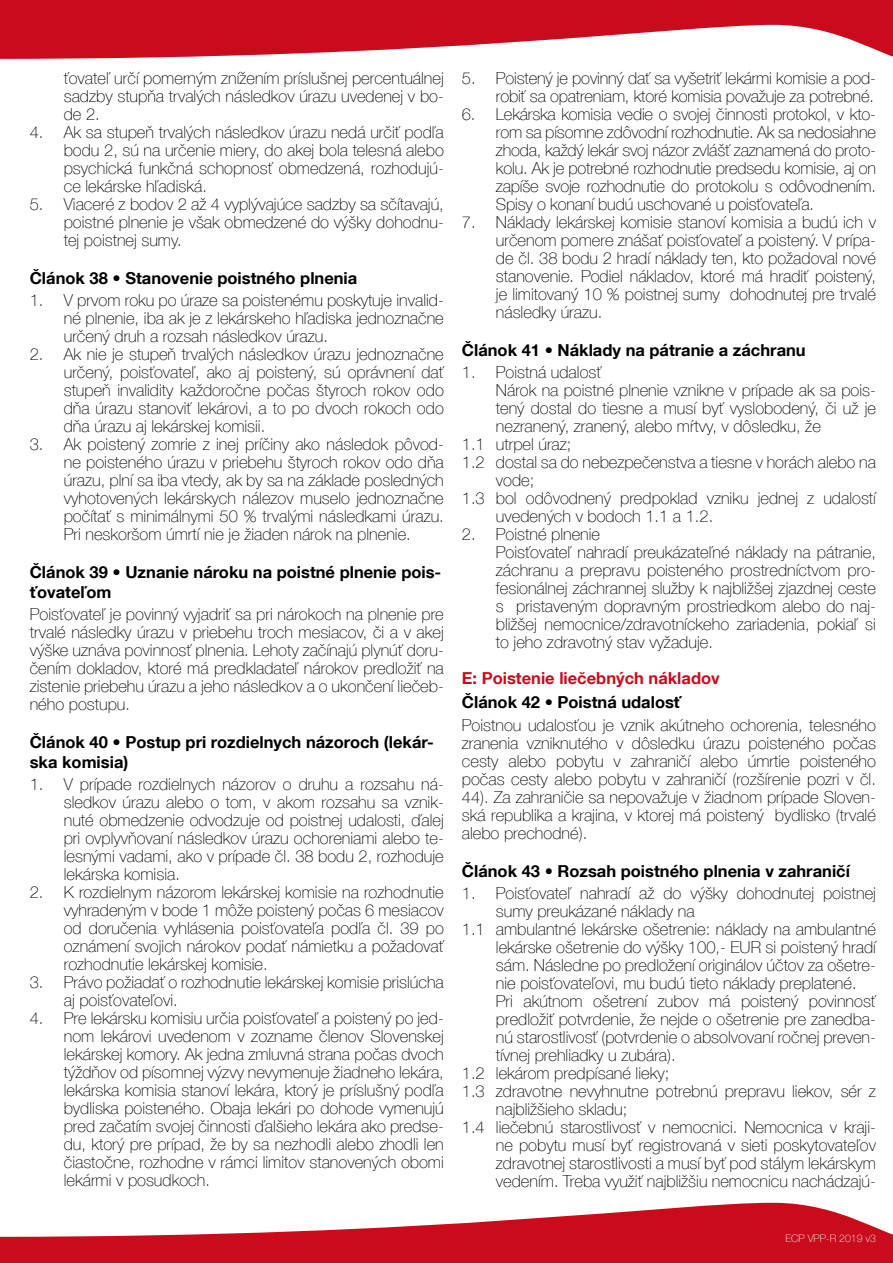
<style>
.page{position:relative;width:893px;height:1263px;background:#fff}
.page>*{position:absolute;margin:0;border:0;box-sizing:border-box;transform-origin:0 0}
.t1{font:100 16.5px/18px "Helvetica Neue LT Com";color:#000;text-align:justify}
.t2{font:700 16.5px/19.8px "Helvetica Neue LT Com";color:#000}
.t3{font:700 16.5px "Helvetica Neue LT Com";color:#c90b1c}
.t4{font:100 10.5px "Helvetica Neue LT Com";color:#fff}
</style>
<div class="page">
<svg style="left:0;top:0;width:893px;height:59px;fill:#c90b1c"></svg>
<svg style="left:0;top:1202px;width:893px;height:61px;fill:#c90b1c"></svg>
<p class="t1" style="left:64px;top:69px;width:382px">ťovateľ určí pomerným znížením príslušnej percentuálnej sadzby stupňa trvalých následkov úrazu uvedenej v bo&shy;de 2.</p>
<p class="t1" style="left:64px;top:123px;width:382px;text-indent:-34px">4. Ak sa stupeň trvalých následkov úrazu nedá určiť podľa bodu 2, sú na určenie miery, do akej bola telesná alebo psychická funkčná schopnosť obmedzená, rozhodujú&shy;ce lekárske hľadiská.</p>
<p class="t1" style="left:64px;top:195px;width:382px;text-indent:-34px">5. Viaceré z bodov 2 až 4 vyplývajúce sadzby sa sčítavajú, poistné plnenie je však obmedzené do výšky dohodnu&shy;tej poistnej sumy.</p>
<p class="t2" style="left:30px;top:268px;width:329px">Článok 38 • Stanovenie poistného plnenia</p>
<p class="t1" style="left:64px;top:291px;width:382px;text-indent:-34px">1. V prvom roku po úraze sa poistenému poskytuje invalid&shy;né plnenie, iba ak je z lekárskeho hľadiska jednoznačne určený druh a rozsah následkov úrazu.</p>
<p class="t1" style="left:64px;top:345px;width:382px;text-indent:-34px">2. Ak nie je stupeň trvalých následkov úrazu jednoznačne určený, poisťovateľ, ako aj poistený, sú oprávnení dať stupeň invalidity každoročne počas štyroch rokov odo dňa úrazu stanoviť lekárovi, a to po dvoch rokoch odo dňa úrazu aj lekárskej komisii.</p>
<p class="t1" style="left:64px;top:435px;width:382px;text-indent:-34px">3. Ak poistený zomrie z inej príčiny ako následok pôvod&shy;ne poisteného úrazu v priebehu štyroch rokov odo dňa úrazu, plní sa iba vtedy, ak by sa na základe posledných vyhotovených lekárskych nálezov muselo jednoznačne počítať s minimálnymi 50 % trvalými následkami úrazu.<br>Pri neskoršom úmrtí nie je žiaden nárok na plnenie.</p>
<p class="t2" style="left:30px;top:562px;width:413px">Článok 39 • Uznanie nároku na poistné plnenie pois&shy;ťovateľom</p>
<p class="t1" style="left:30px;top:605px;width:416px">Poisťovateľ je povinný vyjadriť sa pri nárokoch na plnenie pre trvalé následky úrazu v priebehu troch mesiacov, či a v akej výške uznáva povinnosť plnenia. Lehoty začínajú plynúť doru&shy;čením dokladov, ktoré má predkladateľ nárokov predložiť na zistenie priebehu úrazu a jeho následkov a o ukončení liečeb&shy;ného postupu.</p>
<p class="t2" style="left:30px;top:732px;width:405px">Článok 40 • Postup pri rozdielnych názoroch (lekár&shy;ska komisia)</p>
<p class="t1" style="left:64px;top:775px;width:382px;text-indent:-34px">1. V prípade rozdielnych názorov o druhu a rozsahu ná&shy;sledkov úrazu alebo o tom, v akom rozsahu sa vznik&shy;nuté obmedzenie odvodzuje od poistnej udalosti, ďalej pri ovplyvňovaní následkov úrazu ochoreniami alebo te&shy;lesnými vadami, ako v prípade čl. 38 bodu 2, rozhoduje lekárska komisia.</p>
<p class="t1" style="left:64px;top:883px;width:382px;text-indent:-34px">2. K rozdielnym názorom lekárskej komisie na rozhodnutie vyhradeným v bode 1 môže poistený počas 6 mesiacov od doručenia vyhlásenia poisťovateľa podľa čl. 39 po oznámení svojich nárokov podať námietku a požadovať rozhodnutie lekárskej komisie.</p>
<p class="t1" style="left:64px;top:973px;width:382px;text-indent:-34px">3. Právo požiadať o rozhodnutie lekárskej komisie prislúcha aj poisťovateľovi.</p>
<p class="t1" style="left:64px;top:1009px;width:382px;text-indent:-34px">4. Pre lekársku komisiu určia poisťovateľ a poistený po jed&shy;nom lekárovi uvedenom v zozname členov Slovenskej lekárskej komory. Ak jedna zmluvná strana počas dvoch týždňov od písomnej výzvy nevymenuje žiadneho lekára, lekárska komisia stanoví lekára, ktorý je príslušný podľa bydliska poisteného. Obaja lekári po dohode vymenujú pred začatím svojej činnosti ďalšieho lekára ako predse&shy;du, ktorý pre prípad, že by sa nezhodli alebo zhodli len čiastočne, rozhodne v rámci limitov stanovených obomi lekármi v posudkoch.</p>
<p class="t1" style="left:462px;top:69px;width:416px;text-align:right">5. Poistený je povinný dať sa vyšetriť lekármi komisie a pod&shy;robiť sa opatreniam, ktoré komisia považuje za potrebné.</p>
<p class="t1" style="left:496px;top:105px;width:382px;text-indent:-34px">6. Lekárska komisia vedie o svojej činnosti protokol, v kto&shy;rom sa písomne zdôvodní rozhodnutie. Ak sa nedosiahne zhoda, každý lekár svoj názor zvlášť zaznamená do proto&shy;kolu. Ak je potrebné rozhodnutie predsedu komisie, aj on zapíše svoje rozhodnutie do protokolu s odôvodnením.<br>Spisy o konaní budú uschované u poisťovateľa.</p>
<p class="t1" style="left:496px;top:213px;width:382px;text-indent:-34px">7. Náklady lekárskej komisie stanoví komisia a budú ich v určenom pomere znášať poisťovateľ a poistený. V prípa&shy;de čl. 38 bodu 2 hradí náklady ten, kto požadoval nové stanovenie. Podiel nákladov, ktoré má hradiť poistený, je limitovaný 10 % poistnej sumy dohodnutej pre trvalé následky úrazu.</p>
<p class="t2" style="left:462px;top:340px;width:345px">Článok 41 • Náklady na pátranie a záchranu</p>
<p class="t1" style="left:462px;top:363px;width:141px">1. Poistná udalosť</p>
<p class="t1" style="left:496px;top:381px;width:382px">Nárok na poistné plnenie vznikne v prípade ak sa pois-</p>
<p class="t1" style="left:496px;top:399px;width:382px">tený dostal do tiesne a musí byť vyslobodený, či už je</p>
<p class="t1" style="left:496px;top:417px;width:326px">nezranený, zranený, alebo mŕtvy, v dôsledku, že</p>
<p class="t1" style="left:462px;top:435px;width:111px">1.1 utrpel úraz;</p>
<p class="t1" style="left:462px;top:453px;width:416px">1.2 dostal sa do nebezpečenstva a tiesne v horách alebo na</p>
<p class="t1" style="left:496px;top:471px;width:40px">vode;</p>
<p class="t1" style="left:462px;top:489px;width:416px">1.3 bol odôvodnený predpoklad vzniku jednej z udalostí</p>
<p class="t1" style="left:496px;top:507px;width:219px">uvedených v bodoch 1.1 a 1.2.</p>
<p class="t1" style="left:496px;top:525px;width:382px;text-align:left;text-indent:-34px">2. Poistné plnenie<br>Poisťovateľ nahradí preukázateľné náklady na pátranie, záchranu a prepravu poisteného prostredníctvom pro&shy;fesionálnej záchrannej služby k najbližšej zjazdnej ceste s pristaveným dopravným prostriedkom alebo do naj&shy;bližšej nemocnice/zdravotníckeho zariadenia, pokiaľ si to jeho zdravotný stav vyžaduje.</p>
<p class="t3" style="left:462px;top:668px;width:259px">E: Poistenie liečebných nákladov</p>
<p class="t2" style="left:462px;top:692px;width:221px">Článok 42 • Poistná udalosť</p>
<p class="t1" style="left:462px;top:716px;width:416px">Poistnou udalosťou je vznik akútneho ochorenia, telesného zranenia vzniknutého v dôsledku úrazu poisteného počas cesty alebo pobytu v zahraničí alebo úmrtie poisteného počas cesty alebo pobytu v zahraničí (rozšírenie pozri v čl.<br>44). Za zahraničie sa nepovažuje v žiadnom prípade Sloven&shy;ská republika a krajina, v ktorej má poistený bydlisko (trvalé alebo prechodné).</p>
<p class="t2" style="left:462px;top:860px;width:390px">Článok 43 • Rozsah poistného plnenia v zahraničí</p>
<p class="t1" style="left:462px;top:884px;width:416px">1. Poisťovateľ nahradí až do výšky dohodnutej poistnej</p>
<p class="t1" style="left:496px;top:902px;width:200px">sumy preukázané náklady na</p>
<p class="t1" style="left:462px;top:920px;width:416px">1.1 ambulantné lekárske ošetrenie: náklady na ambulantné</p>
<p class="t1" style="left:496px;top:938px;width:382px">lekárske ošetrenie do výšky 100,- EUR si poistený hradí</p>
<p class="t1" style="left:496px;top:956px;width:382px">sám. Následne po predložení originálov účtov za ošetre-</p>
<p class="t1" style="left:496px;top:974px;width:362px">nie poisťovateľovi, mu budú tieto náklady preplatené.</p>
<p class="t1" style="left:496px;top:992px;width:382px">Pri akútnom ošetrení zubov má poistený povinnosť</p>
<p class="t1" style="left:496px;top:1010px;width:382px">predložiť potvrdenie, že nejde o ošetrenie pre zanedba-</p>
<p class="t1" style="left:496px;top:1028px;width:382px">nú starostlivosť (potvrdenie o absolvovaní ročnej preven-</p>
<p class="t1" style="left:496px;top:1046px;width:181px">tívnej prehliadky u zubára).</p>
<p class="t1" style="left:462px;top:1064px;width:209px">1.2 lekárom predpísané lieky;</p>
<p class="t1" style="left:462px;top:1082px;width:416px">1.3 zdravotne nevyhnutne potrebnú prepravu liekov, sér z</p>
<p class="t1" style="left:496px;top:1100px;width:133px">najbližšieho skladu;</p>
<p class="t1" style="left:462px;top:1118px;width:416px">1.4 liečebnú starostlivosť v nemocnici. Nemocnica v kraji-</p>
<p class="t1" style="left:496px;top:1136px;width:382px">ne pobytu musí byť registrovaná v sieti poskytovateľov</p>
<p class="t1" style="left:496px;top:1154px;width:382px">zdravotnej starostlivosti a musí byť pod stálym lekárskym</p>
<p class="t1" style="left:496px;top:1172px;width:382px">vedením. Treba využiť najbližšiu nemocnicu nachádzajú-</p>
<p class="t4" style="left:785px;top:1232px;width:92px">ECP VPP-R 2019 v3</p>
</div>
